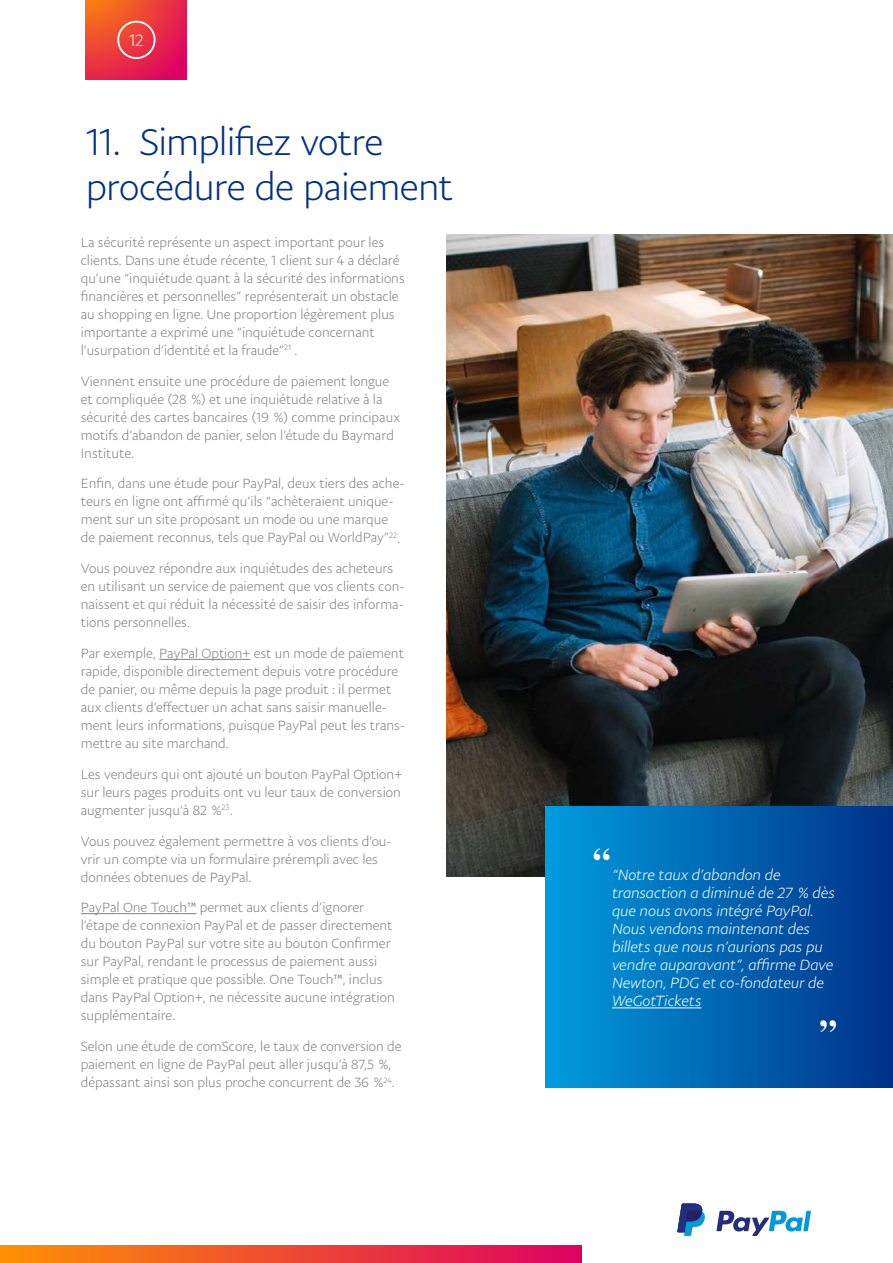
<style>
.page{position:relative;width:893px;height:1263px;background:#fff}
.page>*{position:absolute;margin:0;border:0;box-sizing:border-box;transform-origin:0 0}
.t1{font:300 37.5px/45px "Pay Pal Sans Big";letter-spacing:-.02em;color:#003087}
.t2{font:700 34.5px "Times";color:#fff}
.t3{font:300 16.5px "Pay Pal Sans Big";color:#fff}
.t4{font:italic 300 15px/18px "Pay Pal Sans Big";letter-spacing:-.005em;color:#fff}
.t5{font:300 13.5px/18px "Pay Pal Sans Big";color:#808080}
</style>
<div class="page">
<hr style="left:159px;top:659px;width:91px;height:1px;background:#808080">
<hr style="left:81px;top:913px;width:115px;height:1px;background:#808080">
<img style="left:446px;top:235px;width:447px;height:641px">
<div style="left:545px;top:806px;width:348px;height:281px;background:linear-gradient(to right,#009cde,#003188)"></div>
<hr style="left:612px;top:1007px;width:89px;height:1px;background:#fff">
<svg style="left:86px;top:0;width:101px;height:80px;background:#e93742"></svg>
<div style="left:117px;top:21px;width:39px;height:38px;border:2px solid #fff;border-radius:50%"></div>
<svg style="left:716px;top:1211px;width:95px;height:25px"></svg>
<svg style="left:677px;top:1203px;width:28px;height:33px"></svg>
<div style="left:0;top:1245px;width:581px;height:18px;background:linear-gradient(to right,#fe9103,#de0162)"></div>
<p class="t3" style="left:129px;top:30px;width:16px">12</p>
<h1 class="t1" style="left:86px;top:119px;width:369px">11. Simplifiez votre procédure de paiement</h1>
<p class="t5" style="left:81px;top:233px;width:326px">La sécurité représente un aspect important pour les clients. Dans une étude récente, 1 client sur 4 a déclaré qu’une “inquiétude quant à la sécurité des informations financières et personnelles” représenterait un obstacle au shopping en ligne. Une proportion légèrement plus importante a exprimé une “inquiétude concernant l’usurpation d’identité et la fraude”<sup>21</sup> .</p>
<p class="t5" style="left:81px;top:372px;width:321px">Viennent ensuite une procédure de paiement longue et compliquée (28 %) et une inquiétude relative à la sécurité des cartes bancaires (19 %) comme principaux motifs d’abandon de panier, selon l’étude du Baymard Institute.</p>
<p class="t5" style="left:81px;top:475px;width:326px">Enfin, dans une étude pour PayPal, deux tiers des ache&shy;teurs en ligne ont affirmé qu’ils “achèteraient unique&shy;ment sur un site proposant un mode ou une marque de paiement reconnus, tels que PayPal ou WorldPay”<sup>22</sup>.</p>
<p class="t5" style="left:81px;top:559px;width:325px">Vous pouvez répondre aux inquiétudes des acheteurs en utilisant un service de paiement que vos clients con&shy;naissent et qui réduit la nécessité de saisir des informa&shy;tions personnelles.</p>
<p class="t5" style="left:81px;top:644px;width:326px">Par exemple, PayPal Option+ est un mode de paiement rapide, disponible directement depuis votre procédure de panier, ou même depuis la page produit : il permet aux clients d’effectuer un achat sans saisir manuelle&shy;ment leurs informations, puisque PayPal peut les trans&shy;mettre au site marchand.</p>
<p class="t5" style="left:81px;top:765px;width:323px;text-align:justify">Les vendeurs qui ont ajouté un bouton PayPal Option+ sur leurs pages produits ont vu leur taux de conversion augmenter jusqu’à 82 %<sup>23</sup>.</p>
<p class="t5" style="left:81px;top:832px;width:313px">Vous pouvez également permettre à vos clients d’ou&shy;vrir un compte via un formulaire prérempli avec les données obtenues de PayPal.</p>
<p class="t5" style="left:81px;top:898px;width:315px">PayPal One Touch™ permet aux clients d’ignorer l’étape de connexion PayPal et de passer directement du bouton PayPal sur votre site au bouton Confirmer sur PayPal, rendant le processus de paiement aussi simple et pratique que possible. One Touch™, inclus dans PayPal Option+, ne nécessite aucune intégration supplémentaire.</p>
<p class="t5" style="left:81px;top:1037px;width:322px">Selon une étude de comScore, le taux de conversion de paiement en ligne de PayPal peut aller jusqu’à 87,5 %, dépassant ainsi son plus proche concurrent de 36 %<sup>24</sup>.</p>
<h2 class="t2" style="left:593px;top:827px;width:19px">“</h2>
<p class="t4" style="left:612px;top:866px;width:224px">“Notre taux d’abandon de transaction a diminué de 27 % dès que nous avons intégré PayPal.<br>Nous vendons maintenant des billets que nous n’aurions pas pu vendre auparavant”, affirme Dave<br>Newton, PDG et co-fondateur de<br>WeGotTickets</p>
<h2 class="t2" style="left:819px;top:999px;width:19px">”</h2>
</div>
